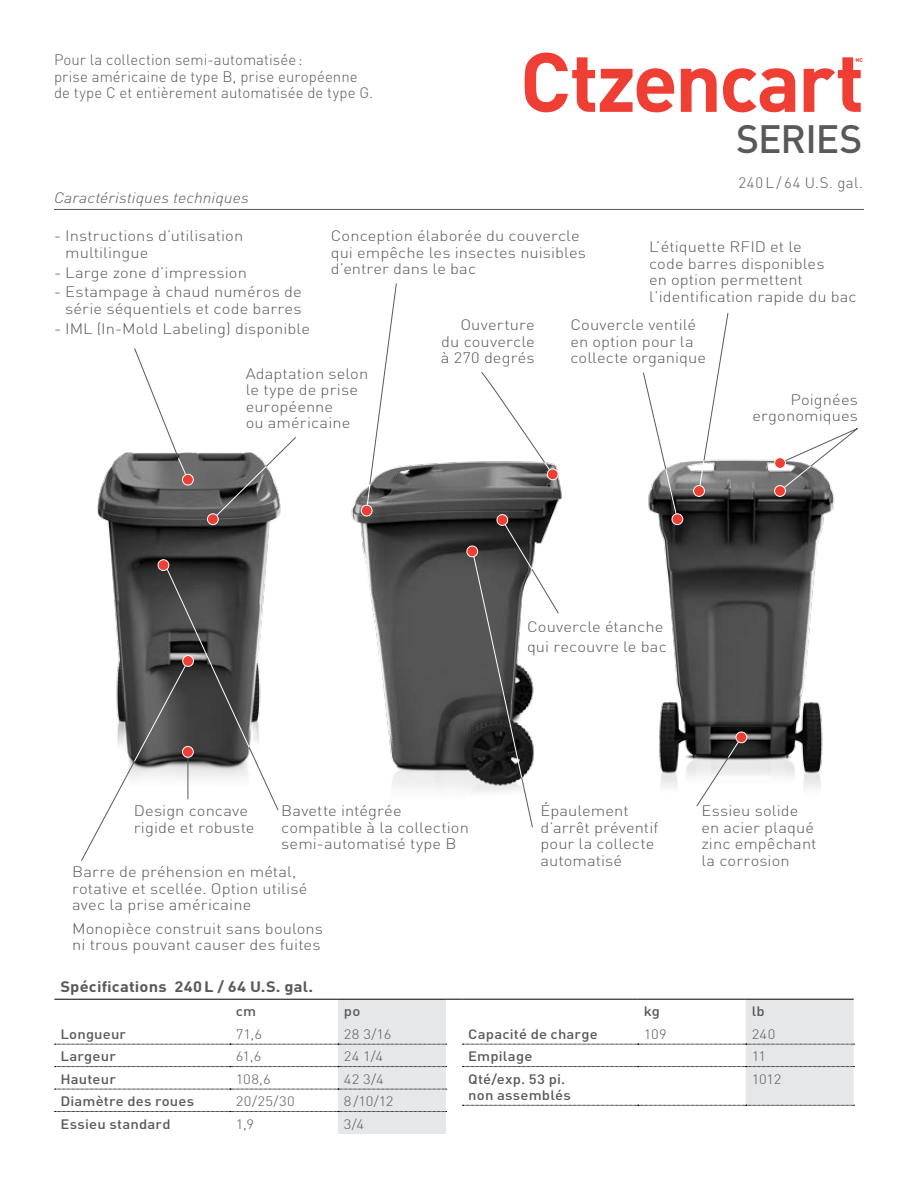
<style>
.page{position:relative;width:918px;height:1188px;background:#fff}
.page>*{position:absolute;margin:0;border:0;box-sizing:border-box;transform-origin:0 0}
.t1{font:700 82.65px "DINOT";letter-spacing:-.03em;color:#ef3e33}
.t2{font:500 39px "DINOT";letter-spacing:-.025em;color:#58595b}
.t3{font:300 15px/16.5px "DINOT";letter-spacing:.005em;color:#58595b;scale:1.1 1}
.t4{font:300 15px/16.5px "DINOT";letter-spacing:.005em;color:#58595b}
.t5{font:700 15px "DINOT";letter-spacing:.015em;color:#58595b;scale:1.1 1}
.t6{font:italic 300 15px "DINOT";letter-spacing:.005em;color:#58595b;scale:1.1 1}
.t7{font:500 13.5px/16.2px "DINOT";letter-spacing:.01em;color:#58595b;scale:1.1 1}
.t8{font:300 13.5px "DINOT";color:#58595b;scale:1.1 1}
.t9{font:700 5.4px "DINOT";color:#ef3e33}
</style>
<div class="page">
<img style="left:97px;top:452px;width:177px;height:113px">
<img style="left:659px;top:459px;width:176px;height:329px">
<img style="left:351px;top:461px;width:211px;height:332px">
<hr style="left:54px;top:209px;width:810px;height:1px;background:#58595b">
<svg style="left:55px;top:999px;width:800px;height:135px"></svg>
<hr style="left:54px;top:999px;width:176px;height:1px;background:#000">
<hr style="left:230px;top:999px;width:108px;height:1px;background:#000">
<hr style="left:338px;top:999px;width:108px;height:1px;background:#000">
<div style="left:736px;top:732px;width:11px;height:11px;background:#ef3e33;border-radius:50%"></div>
<div style="left:736px;top:732px;width:11px;height:11px;border:1px solid #fff;border-radius:50%"></div>
<svg style="left:366px;top:283px;width:31px;height:228px"></svg>
<svg style="left:779px;top:428px;width:79px;height:64px"></svg>
<svg style="left:696px;top:737px;width:46px;height:70px"></svg>
<div style="left:467px;top:546px;width:11px;height:11px;background:#ef3e33;border-radius:50%"></div>
<div style="left:467px;top:546px;width:11px;height:11px;border:1px solid #fff;border-radius:50%"></div>
<div style="left:158px;top:560px;width:11px;height:11px;background:#ef3e33;border-radius:50%"></div>
<div style="left:158px;top:559px;width:11px;height:12px;border:1px solid #fff;border-radius:50%"></div>
<svg style="left:81px;top:565px;width:198px;height:296px"></svg>
<svg style="left:698px;top:313px;width:31px;height:179px"></svg>
<svg style="left:212px;top:437px;width:84px;height:83px"></svg>
<div style="left:361px;top:505px;width:11px;height:11px;background:#ef3e33;border-radius:50%"></div>
<div style="left:361px;top:505px;width:11px;height:11px;border:1px solid #fff;border-radius:50%"></div>
<div style="left:183px;top:656px;width:11px;height:10px;background:#ef3e33;border-radius:50%"></div>
<div style="left:182px;top:655px;width:12px;height:12px;border:1px solid #fff;border-radius:50%"></div>
<div style="left:694px;top:486px;width:10px;height:10px;background:#ef3e33;border-radius:50%"></div>
<div style="left:693px;top:485px;width:12px;height:12px;border:1px solid #fff;border-radius:50%"></div>
<div style="left:775px;top:486px;width:10px;height:10px;background:#ef3e33;border-radius:50%"></div>
<div style="left:774px;top:485px;width:12px;height:12px;border:1px solid #fff;border-radius:50%"></div>
<div style="left:775px;top:458px;width:10px;height:10px;background:#ef3e33;border-radius:50%"></div>
<div style="left:774px;top:457px;width:12px;height:12px;border:1px solid #fff;border-radius:50%"></div>
<div style="left:183px;top:746px;width:10px;height:11px;background:#ef3e33;border-radius:50%"></div>
<div style="left:182px;top:746px;width:12px;height:12px;border:1px solid #fff;border-radius:50%"></div>
<svg style="left:134px;top:348px;width:54px;height:132px"></svg>
<div style="left:183px;top:474px;width:10px;height:11px;background:#ef3e33;border-radius:50%"></div>
<div style="left:182px;top:474px;width:12px;height:11px;border:1px solid #fff;border-radius:50%"></div>
<div style="left:207px;top:514px;width:11px;height:11px;background:#ef3e33;border-radius:50%"></div>
<div style="left:207px;top:514px;width:12px;height:11px;border:1px solid #fff;border-radius:50%"></div>
<svg style="left:472px;top:519px;width:87px;height:309px"></svg>
<div style="left:497px;top:515px;width:11px;height:10px;background:#ef3e33;border-radius:50%"></div>
<div style="left:497px;top:514px;width:11px;height:12px;border:1px solid #fff;border-radius:50%"></div>
<svg style="left:643px;top:372px;width:35px;height:148px"></svg>
<div style="left:672px;top:514px;width:11px;height:11px;background:#ef3e33;border-radius:50%"></div>
<div style="left:672px;top:514px;width:11px;height:11px;border:1px solid #fff;border-radius:50%"></div>
<svg style="left:481px;top:372px;width:72px;height:103px"></svg>
<div style="left:547px;top:469px;width:11px;height:11px;background:#ef3e33;border-radius:50%"></div>
<div style="left:547px;top:469px;width:11px;height:11px;border:1px solid #fff;border-radius:50%"></div>
<p class="t4" style="left:54px;top:51px;width:321px">Pour la collection semi-automatisée:<br>prise américaine de type B, prise européenne de type C et entièrement automatisée de type G.</p>
<h1 class="t1" style="left:520px;top:26px;width:346px">Ctzencart</h1>
<h2 class="t2" style="left:736px;top:112px;width:128px">SERIES</h2>
<p class="t9" style="left:856px;top:56px;width:9px">MC</p>
<p class="t6" style="left:54px;top:187px;width:179px">Caractéristiques techniques</p>
<p class="t4" style="left:739px;top:174px;width:126px">240 L / 64 U.S. gal.</p>
<p class="t3" style="left:331px;top:227px;width:234px">Conception élaborée du couvercle qui empêche les insectes nuisibles d’entrer dans le bac</p>
<p class="t3" style="left:65px;top:227px;width:163px;text-indent:-11px">- Instructions d’utilisation multilingue</p>
<p class="t3" style="left:54px;top:263px;width:177px">- Large zone d’impression</p>
<p class="t3" style="left:54px;top:283px;width:227px;text-align:right">- Estampage à chaud numéros de série séquentiels et code barres</p>
<p class="t3" style="left:54px;top:320px;width:234px">- IML (In-Mold Labeling) disponible</p>
<p class="t3" style="left:649px;top:238px;width:190px">L’étiquette RFID et le<br>code barres disponibles<br>en option permettent l’identification rapide du bac</p>
<p class="t3" style="left:570px;top:316px;width:125px">Couvercle ventilé en option pour la collecte organique</p>
<p class="t3" style="left:441px;top:316px;width:87px;text-align:justify;text-indent:19px">Ouverture du couvercle à 270 degrés</p>
<p class="t3" style="left:246px;top:365px;width:113px">Adaptation selon le type de prise européenne<br>ou américaine</p>
<p class="t3" style="left:752px;top:390px;width:98px;text-align:right">Poignées ergonomiques</p>
<p class="t3" style="left:134px;top:802px;width:111px">Design concave rigide et robuste</p>
<p class="t3" style="left:281px;top:802px;width:172px">Bavette intégrée compatible à la collection semi-automatisé type B</p>
<p class="t3" style="left:72px;top:863px;width:215px">Barre de préhension en métal, rotative et scellée. Option utilisé avec la prise américaine</p>
<p class="t3" style="left:72px;top:919px;width:230px">Monopièce construit sans boulons ni trous pouvant causer des fuites</p>
<p class="t3" style="left:527px;top:616px;width:129px;line-height:19.8px">Couvercle étanche qui recouvre le bac</p>
<p class="t3" style="left:540px;top:802px;width:109px">Épaulement d’arrêt préventif pour la collecte automatisé</p>
<p class="t3" style="left:701px;top:802px;width:106px">Essieu solide en acier plaqué zinc empêchant la corrosion</p>
<p class="t5" style="left:60px;top:977px;width:231px">Spécifications 240L / 64 U.S. gal.</p>
<p class="t7" style="left:236px;top:1003px;width:20px">cm</p>
<p class="t7" style="left:344px;top:1003px;width:16px">po</p>
<p class="t7" style="left:60px;top:1025px;width:61px">Longueur</p>
<p class="t8" style="left:236px;top:1025px;width:25px">71,6</p>
<p class="t8" style="left:344px;top:1025px;width:45px">28 3/16</p>
<p class="t7" style="left:60px;top:1048px;width:52px">Largeur</p>
<p class="t8" style="left:236px;top:1047px;width:25px">61,6</p>
<p class="t8" style="left:344px;top:1047px;width:37px">24 1/4</p>
<p class="t7" style="left:60px;top:1070px;width:52px">Hauteur</p>
<p class="t8" style="left:236px;top:1070px;width:33px">108,6</p>
<p class="t8" style="left:344px;top:1070px;width:38px">42 3/4</p>
<p class="t7" style="left:60px;top:1093px;width:123px">Diamètre des roues</p>
<p class="t8" style="left:236px;top:1092px;width:55px">20/25/30</p>
<p class="t8" style="left:344px;top:1092px;width:47px">8/10/12</p>
<p class="t7" style="left:60px;top:1115px;width:102px">Essieu standard</p>
<p class="t8" style="left:236px;top:1115px;width:18px">1,9</p>
<p class="t8" style="left:344px;top:1115px;width:20px">3/4</p>
<p class="t7" style="left:644px;top:1003px;width:16px">kg</p>
<p class="t7" style="left:752px;top:1003px;width:13px">lb</p>
<p class="t7" style="left:468px;top:1025px;width:119px">Capacité de charge</p>
<p class="t8" style="left:644px;top:1025px;width:22px">109</p>
<p class="t8" style="left:752px;top:1025px;width:23px">240</p>
<p class="t7" style="left:468px;top:1048px;width:60px">Empilage</p>
<p class="t8" style="left:752px;top:1047px;width:15px">11</p>
<p class="t7" style="left:468px;top:1070px;width:95px">Qté/exp. 53 pi. non assemblés</p>
<p class="t8" style="left:752px;top:1070px;width:28px">1012</p>
</div>
